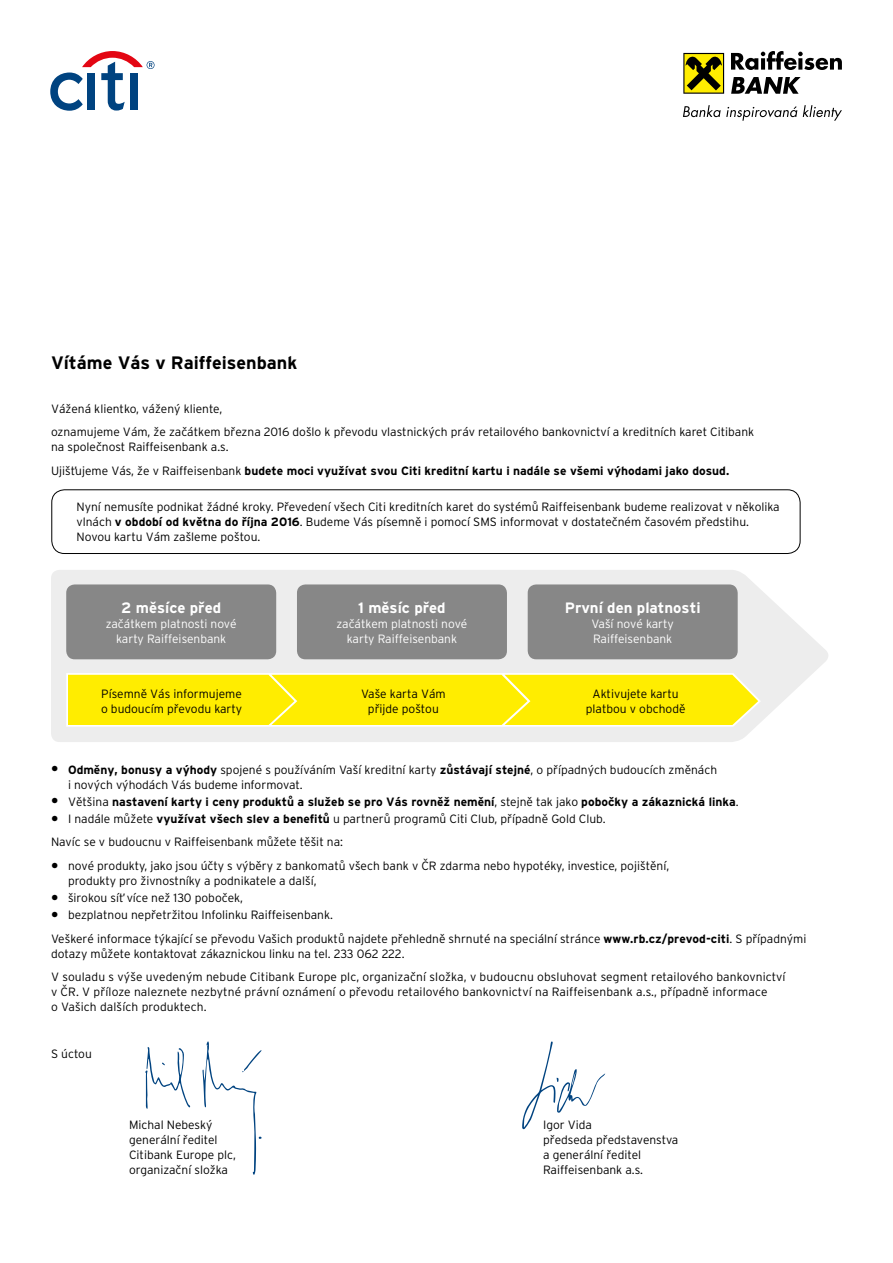
<style>
.page{position:relative;width:893px;height:1263px;background:#fff}
.page>*{position:absolute;margin:0;border:0;box-sizing:border-box;transform-origin:0 0}
.t1{font:700 18px "Interstate CE";color:#000}
.t2{font:700 15px "Interstate CE";color:#fff}
.t3{font:300 12px/15px "Interstate CE";color:#000}
.t4{font:700 12px/23.5px "Interstate CE";color:#000}
.t5{font:300 12px/15px "Interstate CE";color:#fff;text-align:center}
.s1{font-weight:300}
.s2{font-weight:700}
.s3{font-weight:700;font-size:15px}
.s4{font-size:15px}
</style>
<div class="page">
<div style="left:51px;top:489px;width:749px;height:65px;border:1px solid #000;border-radius:13px"></div>
<svg style="left:50px;top:51px;width:105px;height:60px"></svg>
<svg style="left:145px;top:1047px;width:45px;height:62px"></svg>
<svg style="left:203px;top:1041px;width:58px;height:133px"></svg>
<svg style="left:522px;top:1041px;width:83px;height:88px"></svg>
<svg style="left:683px;top:53px;width:41px;height:41px;background:#8b8204"></svg>
<svg style="left:731px;top:51px;width:111px;height:43px"></svg>
<svg style="left:683px;top:105px;width:114px;height:16px"></svg>
<svg style="left:803px;top:105px;width:39px;height:16px"></svg>
<svg style="left:51px;top:570px;width:777px;height:172px;fill:#ededed"></svg>
<svg style="left:66px;top:673px;width:695px;height:54px;background:#feee19"></svg>
<div style="left:66px;top:584px;width:210px;height:75px;background:#878787;border-radius:9px"></div>
<div style="left:297px;top:584px;width:210px;height:75px;background:#878787;border-radius:9px"></div>
<div style="left:528px;top:584px;width:210px;height:75px;background:#878787;border-radius:9px"></div>
<h1 class="t1" style="left:51px;top:351px;width:248px">Vítáme Vás v Raiffeisenbank</h1>
<p class="t3" style="left:51px;top:397px;width:705px;line-height:23.5px">Vážená klientko, vážený kliente,<br>oznamujeme Vám, že začátkem března 2016 došlo k převodu vlastnických práv retailového bankovnictví a kreditních karet Citibank</p>
<p class="t4" style="left:51px;top:435px;width:680px"><span class="s1">na společnost Raiffeisenbank a.s.<br>Ujišťujeme Vás, že v Raiffeisenbank</span> budete moci využívat svou Citi kreditní kartu i nadále se všemi výhodami jako dosud.</p>
<p class="t3" style="left:77px;top:499px;width:705px">Nyní nemusíte podnikat žádné kroky. Převedení všech Citi kreditních karet do systémů Raiffeisenbank budeme realizovat v několika vlnách <span class="s2">v období od května do října 2016</span>. Budeme Vás písemně i pomocí SMS informovat v dostatečném časovém předstihu.<br>Novou kartu Vám zašleme poštou.</p>
<p class="t2" style="left:121px;top:597px;width:101px">2 měsíce před</p>
<p class="t5" style="left:106px;top:616px;width:132px">začátkem platnosti nové karty Raiffeisenbank</p>
<p class="t3" style="left:101px;top:686px;width:143px">Písemně Vás informujeme o budoucím převodu karty</p>
<p class="t2" style="left:358px;top:597px;width:89px">1 měsíc před</p>
<p class="t5" style="left:336px;top:616px;width:132px">začátkem platnosti nové karty Raiffeisenbank</p>
<p class="t2" style="left:565px;top:597px;width:137px">První den platnosti</p>
<p class="t5" style="left:591px;top:616px;width:84px;text-align:left">Vaší nové karty<br>Raiffeisenbank</p>
<p class="t3" style="left:361px;top:686px;width:86px;text-align:center">Vaše karta Vám přijde poštou</p>
<p class="t3" style="left:586px;top:686px;width:101px;text-align:center">Aktivujete kartu platbou v obchodě</p>
<p class="t3" style="left:68px;top:762px;width:651px;text-indent:-17px"><span class="s3">•</span> <span class="s2">Odměny, bonusy a výhody</span> spojené s používáním Vaší kreditní karty <span class="s2">zůstávají stejné</span>, o případných budoucích změnách i nových výhodách Vás budeme informovat.</p>
<p class="t4" style="left:51px;top:789px;width:689px"><span class="s4">•</span> <span class="s1">Většina</span> nastavení karty i ceny produktů a služeb se pro Vás rovněž nemění<span class="s1">, stejně tak jako</span> pobočky a zákaznická linka<span class="s1">.</span></p>
<p class="t3" style="left:51px;top:807px;width:556px;line-height:23.5px"><span class="s3">•</span> I nadále můžete <span class="s2">využívat všech slev a benefitů</span> u partnerů programů Citi Club, případně Gold Club.<br>Navíc se v budoucnu v Raiffeisenbank můžete těšit na:</p>
<p class="t3" style="left:68px;top:858px;width:603px;text-indent:-17px"><span class="s3">•</span> nové produkty, jako jsou účty s výběry z bankomatů všech bank v ČR zdarma nebo hypotéky, investice, pojištění, produkty pro živnostníky a podnikatele a další,</p>
<p class="t3" style="left:51px;top:890px;width:194px"><span class="s3">•</span> širokou síť více než 130 poboček,</p>
<p class="t3" style="left:51px;top:903px;width:757px;line-height:23.5px"><span class="s3">•</span> bezplatnou nepřetržitou Infolinku Raiffeisenbank.<br>Veškeré informace týkající se převodu Vašich produktů najdete přehledně shrnuté na speciální stránce <span class="s2">www.rb.cz/prevod-citi</span>. S případnými</p>
<p class="t3" style="left:51px;top:941px;width:736px;line-height:23.5px">dotazy můžete kontaktovat zákaznickou linku na tel. 233 062 222.<br>V souladu s výše uvedeným nebude Citibank Europe plc, organizační složka, v budoucnu obsluhovat segment retailového bankovnictví</p>
<p class="t3" style="left:51px;top:984px;width:718px">v ČR. V příloze naleznete nezbytné právní oznámení o převodu retailového bankovnictví na Raiffeisenbank a.s., případně informace o Vašich dalších produktech.</p>
<p class="t3" style="left:51px;top:1046px;width:42px">S úctou</p>
<p class="t3" style="left:129px;top:1117px;width:85px">Michal Nebeský</p>
<p class="t3" style="left:543px;top:1117px;width:50px">Igor Vida</p>
<p class="t3" style="left:129px;top:1132px;width:90px">generální ředitel</p>
<p class="t3" style="left:543px;top:1132px;width:137px">předseda představenstva</p>
<p class="t3" style="left:129px;top:1147px;width:108px">Citibank Europe plc,</p>
<p class="t3" style="left:543px;top:1147px;width:100px">a generální ředitel</p>
<p class="t3" style="left:129px;top:1162px;width:100px">organizační složka</p>
<p class="t3" style="left:543px;top:1162px;width:102px">Raiffeisenbank a.s.</p>
</div>
